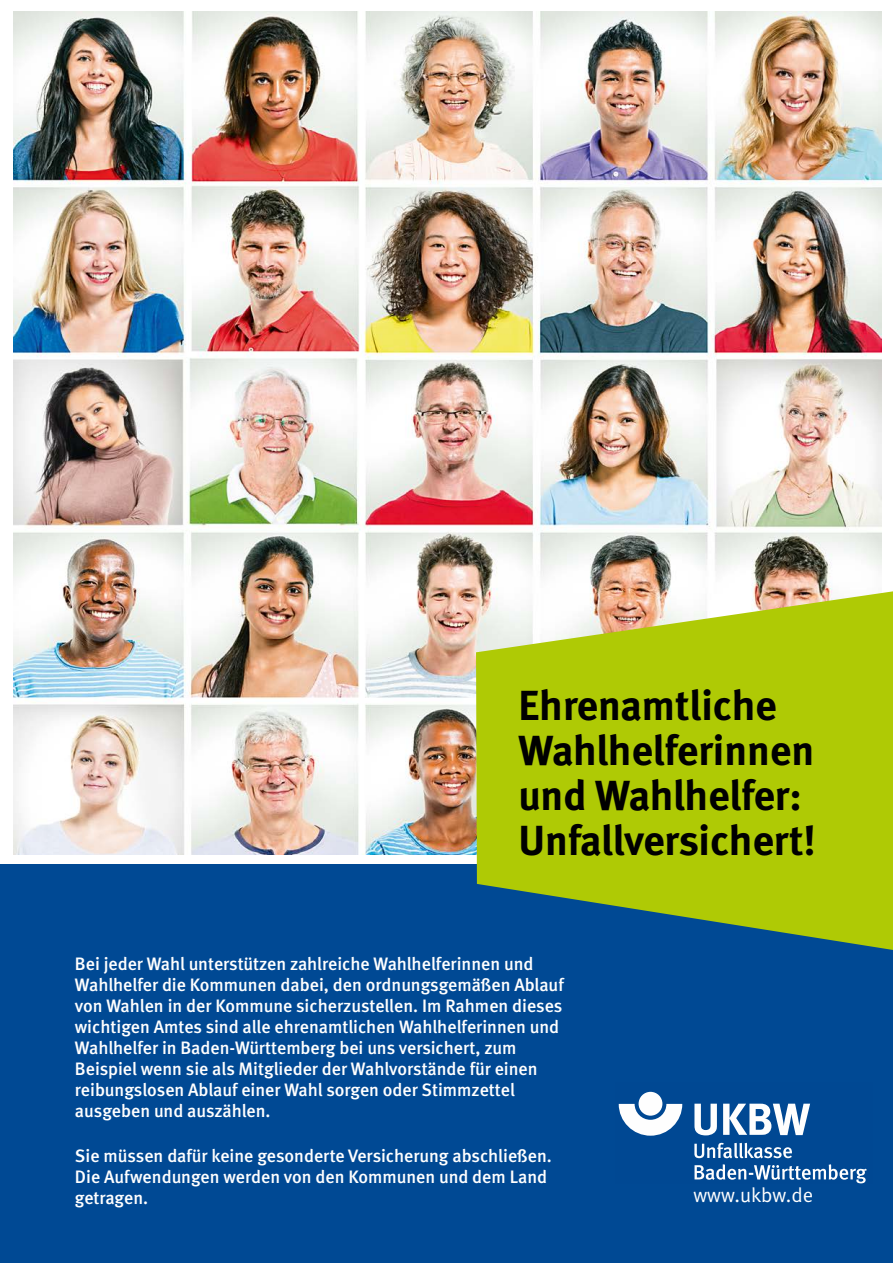
<style>
.page{position:relative;width:893px;height:1263px;background:#fff}
.page>*{position:absolute;margin:0;border:0;box-sizing:border-box;transform-origin:0 0}
._01_Überschriften_B_-_Überschrift_schwarz{font:700 42px/45px "DGUV Meta";color:#000}
._02_Fließtext_Fließtext{font:20.25px "DGUV Meta";letter-spacing:-.005em;color:#fff}
._02_Fließtext_Anleser{font:500 18px/21px "DGUV Meta";color:#fff}
</style>
<div class="page">
<img style="left:14px;top:12px;width:867px;height:842px">
<div style="left:0;top:864px;width:893px;height:399px;background:#004994"></div>
<svg style="left:476px;top:591px;width:417px;height:359px;background:#a4c024"></svg>
<img style="left:618px;top:1091px;width:249px;height:93px">
<h1 class="_01_Überschriften_B_-_Überschrift_schwarz" style="left:518px;top:684px;width:299px">Ehrenamtliche<br>Wahlhelferinnen und Wahlhelfer:<br>Unfallversichert!</h1>
<p class="_02_Fließtext_Anleser" style="left:75px;top:953px;width:490px">Bei jeder Wahl unterstützen zahlreiche Wahlhelferinnen und Wahlhelfer die Kommunen dabei, den ordnungsgemäßen Ablauf von Wahlen in der Kommune sicherzustellen. Im Rahmen dieses wichtigen Amtes sind alle ehrenamtlichen Wahlhelferinnen und Wahlhelfer in Baden-Württemberg bei uns versichert, zum Beispiel wenn sie als Mitglieder der Wahlvorstände für einen reibungslosen Ablauf einer Wahl sorgen oder Stimmzettel ausgeben und auszählen.</p>
<p class="_02_Fließtext_Anleser" style="left:75px;top:1145px;width:478px">Sie müssen dafür keine gesonderte Versicherung abschließen.<br>Die Aufwendungen werden von den Kommunen und dem Land getragen.</p>
<p class="_02_Fließtext_Fließtext" style="left:693px;top:1183px;width:121px">www.ukbw.de</p>
</div>
